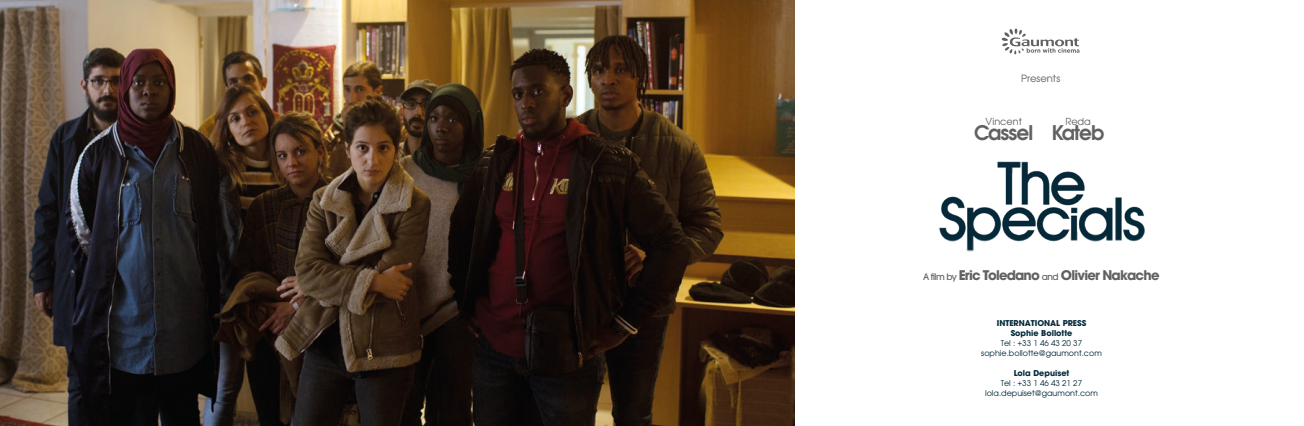
<style>
.page{position:relative;width:1304px;height:426px;background:#fff}
.page>*{position:absolute;margin:0;border:0;box-sizing:border-box;transform-origin:0 0}
.t1{font:600 20px "Avant Garde";letter-spacing:-.04em;color:#606161}
.t2{font:700 13.2px "Avant Garde";letter-spacing:-.06em;color:#606161}
.t3{font:10px "Avant Garde";color:#606161}
.t4{font:9.7px "Avant Garde";color:#606161}
.t5{font:8px/10px "Avant Garde";color:#04293a;text-align:center}
.t6{font:700 8px/10px "Avant Garde";color:#04293a;text-align:center}
.s1{font-weight:500;font-size:9px}
</style>
<div class="page">
<img style="left:0;top:0;width:795px;height:425px">
<img style="left:939px;top:161px;width:206px;height:91px">
<svg style="left:1002px;top:28px;width:77px;height:26px"></svg>
<p class="t3" style="left:1021px;top:72px;width:41px">Presents</p>
<p class="t4" style="left:985px;top:115px;width:38px">Vincent</p>
<h1 class="t1" style="left:974px;top:120px;width:61px">Cassel</h1>
<p class="t4" style="left:1065px;top:115px;width:27px">Reda</p>
<h1 class="t1" style="left:1052px;top:120px;width:54px">Kateb</h1>
<h2 class="t2" style="left:923px;top:266px;width:238px"><span class="s1">A film by</span> Eric Toledano <span class="s1">and</span> Olivier Nakache</h2>
<p class="t6" style="left:997px;top:317px;width:91px">INTERNATIONAL PRESS<br>Sophie Bollotte</p>
<p class="t5" style="left:981px;top:337px;width:122px">Tel : +33 1 46 43 20 37 sophie.bollotte@gaumont.com</p>
<p class="t6" style="left:1014px;top:367px;width:57px">Lola Depuiset</p>
<p class="t5" style="left:985px;top:377px;width:114px">Tel : +33 1 46 43 21 27 lola.depuiset@gaumont.com</p>
</div>
